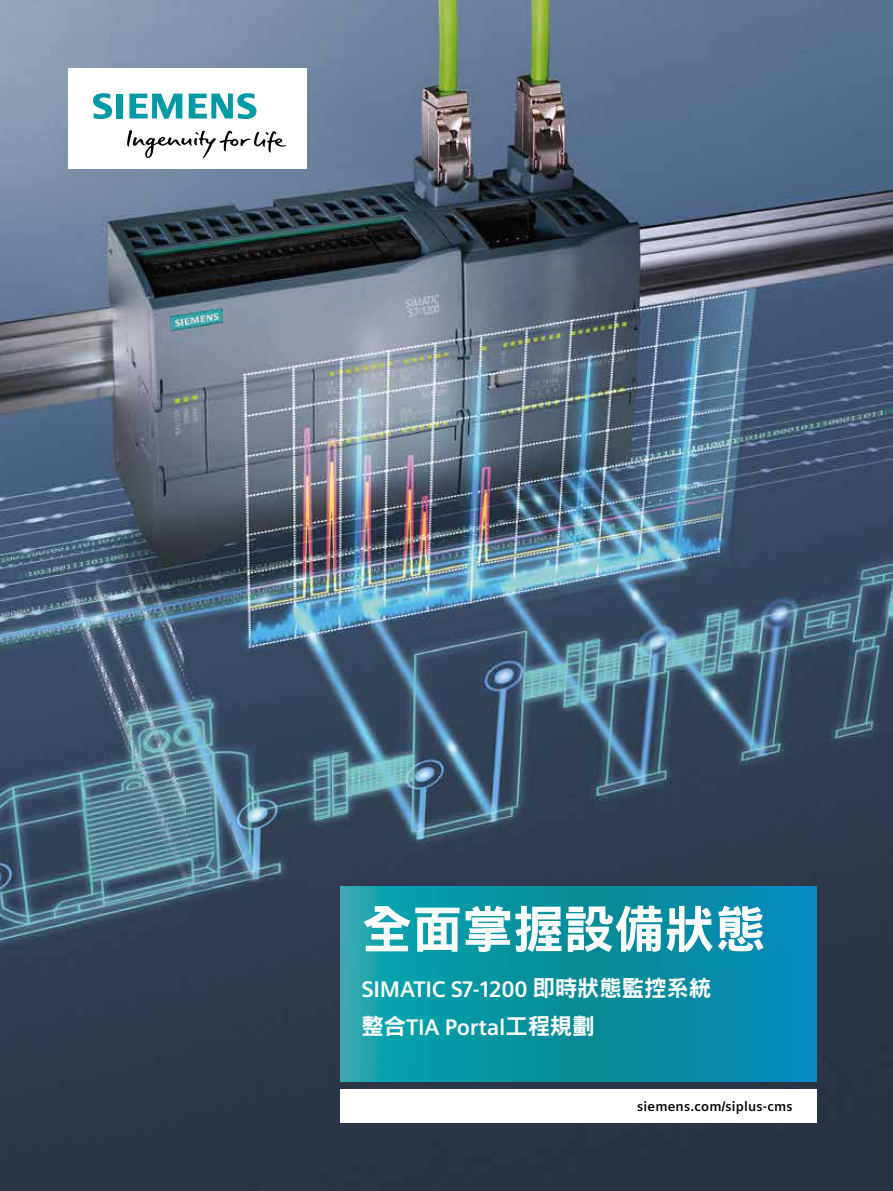
<style>
.page{position:relative;width:893px;height:1191px;background:#fff}
.page>*{position:absolute;margin:0;border:0;box-sizing:border-box;transform-origin:0 0}
.t1{font:51px "DF Hei Std W9";letter-spacing:-.01em;color:#fff}
.t2{font:700 22.5px/37.8px "Siemens Sans";letter-spacing:-.01em;color:#fff}
.t3{font:700 13.5px "Siemens Sans";letter-spacing:.015em;color:#000}
.s1{font-family:"DF Hei Std W9";font-weight:400}
</style>
<div class="page">
<img style="left:0;top:0;width:893px;height:1191px">
<div style="left:340px;top:1089px;width:476px;height:34px;background:#fff"></div>
<svg style="left:340px;top:886px;width:476px;height:195px;background:#0991a5"></svg>
<div style="left:68px;top:68px;width:238px;height:101px;background:#fff"></div>
<svg style="left:127px;top:130px;width:159px;height:28px"></svg>
<svg style="left:93px;top:93px;width:30px;height:26px"></svg>
<svg style="left:129px;top:94px;width:53px;height:25px"></svg>
<svg style="left:189px;top:93px;width:67px;height:26px"></svg>
<h1 class="t1" style="left:361px;top:901px;width:406px">全面掌握設備狀態</h1>
<p class="t2" style="left:361px;top:970px;width:351px">SIMATIC S7-1200 <span class="s1">即時狀態監控系統整合</span>TIA Portal<span class="s1">工程規劃</span></p>
<p class="t3" style="left:637px;top:1098px;width:157px">siemens.com/siplus-cms</p>
</div>
